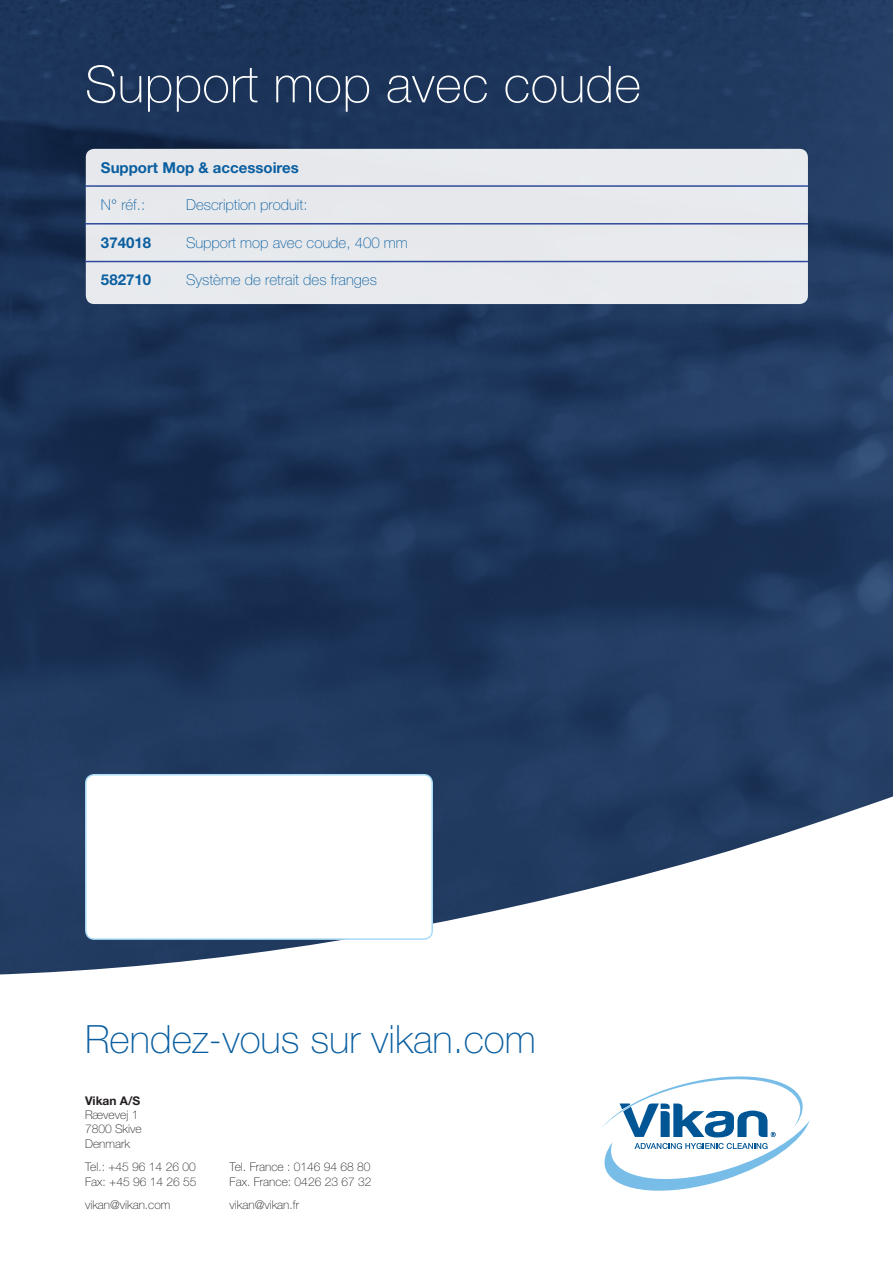
<style>
.page{position:relative;width:893px;height:1263px;background:#fff}
.page>*{position:absolute;margin:0;border:0;box-sizing:border-box;transform-origin:0 0}
.t1{font:100 51px "Helvetica Neue LT Std";letter-spacing:.01em;color:#fff}
.t2{font:100 39px "Helvetica Neue LT Std";color:#095ea0}
.t3{font:100 15px "Helvetica Neue LT Std";color:#095ea0}
.t4{font:700 15px "Helvetica Neue LT Std";color:#095ea0}
.t5{font:100 12px/14.4px "Helvetica Neue LT Std";color:#231f20}
.t6{font:700 12px "Helvetica Neue LT Std";color:#231f20}
</style>
<div class="page">
<img style="left:0;top:0;width:893px;height:792px">
<svg style="left:0;top:792px;width:893px;height:183px"></svg>
<div style="left:86px;top:775px;width:346px;height:164px;background:#fff;border-radius:9px"></div>
<div style="left:85px;top:774px;width:348px;height:166px;border:2px solid #a9dbf5;border-radius:9px"></div>
<svg style="left:602px;top:1076px;width:208px;height:115px"></svg>
<div style="left:86px;top:149px;width:722px;height:155px;background:#e7eaed;border-radius:9px"></div>
<hr style="left:85px;top:185px;width:723px;height:2px;background:#2f4a9d">
<hr style="left:85px;top:223px;width:723px;height:2px;background:#2f4a9d">
<hr style="left:85px;top:261px;width:723px;height:1px;background:#2f4a9d">
<h1 class="t1" style="left:85px;top:55px;width:557px">Support mop avec coude</h1>
<p class="t4" style="left:101px;top:158px;width:199px">Support Mop &amp; accessoires</p>
<p class="t3" style="left:101px;top:196px;width:46px">N° réf.:</p>
<p class="t3" style="left:186px;top:196px;width:123px">Description produit:</p>
<p class="t4" style="left:101px;top:233px;width:52px">374018</p>
<p class="t3" style="left:186px;top:234px;width:223px">Support mop avec coude, 400 mm</p>
<p class="t4" style="left:101px;top:271px;width:52px">582710</p>
<p class="t3" style="left:186px;top:271px;width:192px">Système de retrait des franges</p>
<h2 class="t2" style="left:85px;top:1016px;width:452px">Rendez-vous sur vikan.com</h2>
<p class="t6" style="left:85px;top:1093px;width:57px">Vikan A/S</p>
<p class="t5" style="left:85px;top:1107px;width:58px">Rævevej 1<br>7800 Skive<br>Denmark</p>
<p class="t5" style="left:85px;top:1160px;width:113px">Tel.: +45 96 14 26 00<br>Fax: +45 96 14 26 55</p>
<p class="t5" style="left:85px;top:1197px;width:87px">vikan@vikan.com</p>
<p class="t5" style="left:230px;top:1160px;width:143px">Tel. France : 0146 94 68 80<br>Fax. France: 0426 23 67 32</p>
<p class="t5" style="left:230px;top:1197px;width:71px">vikan@vikan.fr</p>
</div>
